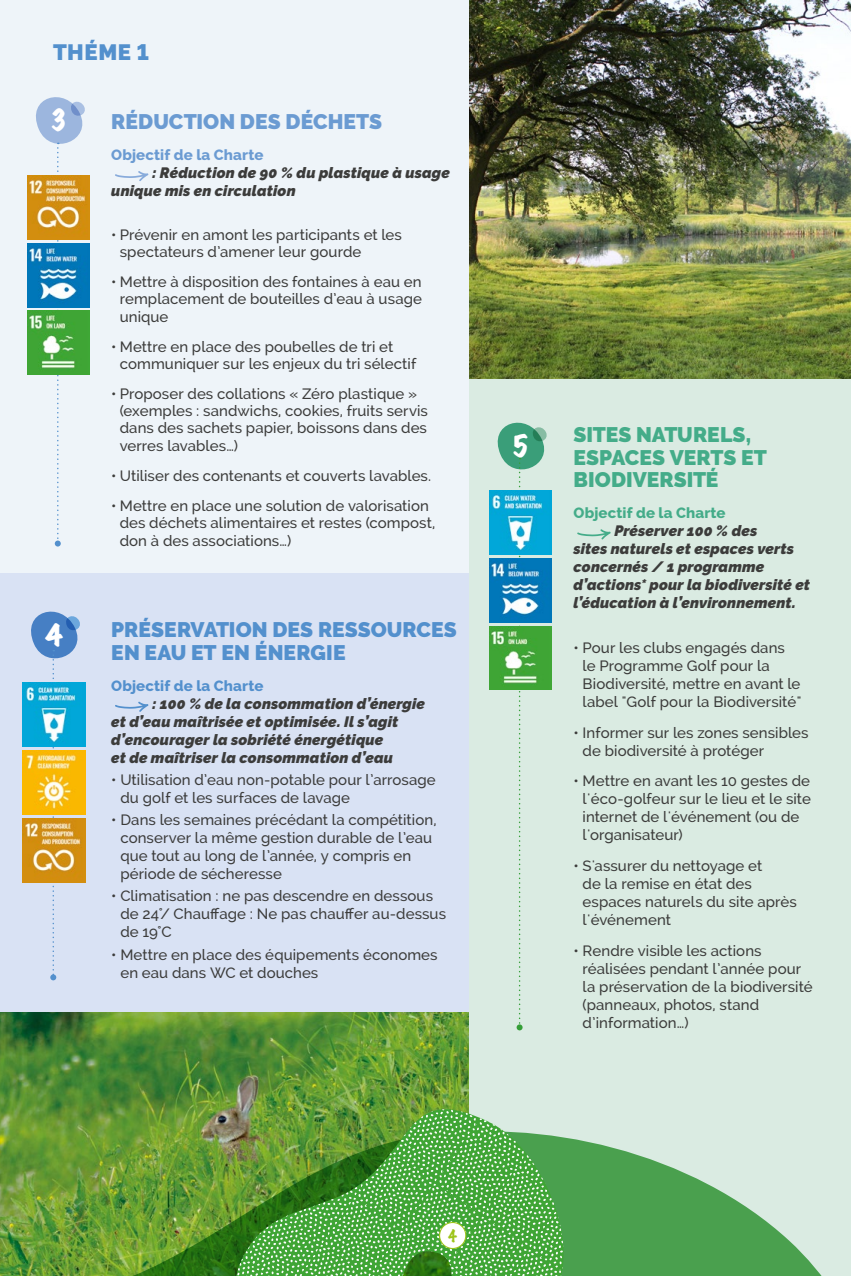
<style>
.page{position:relative;width:851px;height:1276px;background:#fff}
.page>*{position:absolute;margin:0;border:0;box-sizing:border-box;transform-origin:0 0}
.t1{font:expanded 25.95px "Marker Felt";color:#fff}
.t2{font:900 22.2px "Raleway";letter-spacing:.025em;color:#5390cd}
.t3{font:900 21px/22.5px "Raleway";letter-spacing:.005em;color:#5390cd}
.t4{font:900 21px/22.5px "Raleway";color:#44ac89}
.t5{font:900 21px "Raleway";color:#6b9bd2}
.t6{font:100 15.6px "Marker Felt";color:#9dc41a}
.t7{font:500 15px/18px "Raleway";letter-spacing:.005em;color:#3c3c3b}
.t8{font:italic 900 15px/18px "Raleway";letter-spacing:.01em;color:#3c3c3b}
.t9{font:800 15px "Raleway";letter-spacing:.01em;color:#6b9bd2}
.t10{font:800 15px "Raleway";letter-spacing:.01em;color:#44ac89}
.t11{font:800 15px "Raleway";letter-spacing:.01em;color:#5390cd}
</style>
<div class="page">
<img style="left:468px;top:0;width:382px;height:379px">
<div style="left:468px;top:379px;width:382px;height:897px;background:#daebe2"></div>
<img style="left:0;top:1012px;width:468px;height:104px">
<svg style="left:0;top:1116px;width:822px;height:160px"></svg>
<img style="left:217px;top:1082px;width:252px;height:194px">
<svg style="left:236px;top:1109px;width:336px;height:167px"></svg>
<div style="left:0;top:0;width:468px;height:591px;background:#eef4f9"></div>
<svg style="left:115px;top:171px;width:33px;height:10px"></svg>
<svg style="left:577px;top:529px;width:33px;height:10px"></svg>
<div style="left:0;top:573px;width:468px;height:439px;background:#d9e2f4"></div>
<svg style="left:115px;top:701px;width:33px;height:11px"></svg>
<div style="left:439px;top:1222px;width:26px;height:26px;background:#fff;border-radius:50%"></div>
<div style="left:439px;top:1222px;width:27px;height:27px;border:1px solid #9dc41a;border-radius:50%"></div>
<svg style="left:27px;top:97px;width:63px;height:449px"></svg>
<img style="left:27px;top:175px;width:63px;height:64px">
<img style="left:27px;top:243px;width:63px;height:64px">
<img style="left:27px;top:311px;width:63px;height:64px">
<svg style="left:22px;top:611px;width:64px;height:369px"></svg>
<img style="left:23px;top:683px;width:62px;height:63px">
<img style="left:23px;top:750px;width:62px;height:64px">
<img style="left:23px;top:818px;width:62px;height:64px">
<svg style="left:489px;top:422px;width:63px;height:608px"></svg>
<img style="left:489px;top:491px;width:62px;height:63px">
<img style="left:489px;top:558px;width:62px;height:64px">
<img style="left:489px;top:626px;width:62px;height:64px">
<h2 class="t2" style="left:53px;top:39px;width:97px">THÉME 1</h2>
<h1 class="t1" style="left:50px;top:100px;width:18px">3</h1>
<h3 class="t5" style="left:111px;top:110px;width:272px">RÉDUCTION DES DÉCHETS</h3>
<p class="t9" style="left:111px;top:146px;width:154px">Objectif de la Charte</p>
<p class="t8" style="left:111px;top:164px;width:340px;text-indent:41px">: Réduction de 90 % du plastique à usage unique mis en circulation</p>
<p class="t7" style="left:120px;top:226px;width:283px;line-height:17.2px;text-indent:-9px">• Prévenir en amont les participants et les spectateurs d’amener leur gourde</p>
<p class="t7" style="left:120px;top:273px;width:304px;line-height:17.2px;text-align:justify;text-indent:-9px">• Mettre à disposition des fontaines à eau en remplacement de bouteilles d’eau à usage unique</p>
<p class="t7" style="left:120px;top:338px;width:298px;line-height:17.2px;text-indent:-9px">• Mettre en place des poubelles de tri et communiquer sur les enjeux du tri sélectif</p>
<p class="t7" style="left:120px;top:385px;width:310px;line-height:17.2px;text-indent:-9px">• Proposer des collations « Zéro plastique » (exemples : sandwichs, cookies, fruits servis dans des sachets papier, boissons dans des verres lavables…)</p>
<p class="t7" style="left:111px;top:466px;width:321px">• Utiliser des contenants et couverts lavables.</p>
<p class="t7" style="left:120px;top:496px;width:317px;text-indent:-9px">• Mettre en place une solution de valorisation des déchets alimentaires et restes (compost, don à des associations…)</p>
<h1 class="t1" style="left:45px;top:614px;width:18px">4</h1>
<h3 class="t3" style="left:111px;top:619px;width:347px">PRÉSERVATION DES RESSOURCES<br>EN EAU ET EN ÉNERGIE</h3>
<p class="t11" style="left:111px;top:677px;width:154px">Objectif de la Charte</p>
<p class="t8" style="left:111px;top:694px;width:315px;text-indent:41px">: 100 % de la consommation d’énergie et d’eau maîtrisée et optimisée. Il s’agit d’encourager la sobriété énergétique<br>et de maîtriser la consommation d’eau</p>
<p class="t7" style="left:120px;top:770px;width:317px;text-indent:-9px">• Utilisation d’eau non-potable pour l’arrosage du golf et les surfaces de lavage</p>
<p class="t7" style="left:120px;top:811px;width:318px;text-indent:-9px">• Dans les semaines précédant la compétition, conserver la même gestion durable de l’eau que tout au long de l’année, y compris en période de sécheresse</p>
<p class="t7" style="left:120px;top:887px;width:327px;text-indent:-9px">• Climatisation : ne pas descendre en dessous de 24°/ Chauffage : Ne pas chauffer au-dessus de 19°C</p>
<p class="t7" style="left:120px;top:945px;width:319px;text-indent:-9px">• Mettre en place des équipements économes en eau dans WC et douches</p>
<h1 class="t1" style="left:512px;top:425px;width:18px">5</h1>
<h3 class="t4" style="left:573px;top:424px;width:195px">SITES NATURELS,<br>ESPACES VERTS ET<br>BIODIVERSITÉ</h3>
<p class="t10" style="left:573px;top:504px;width:154px">Objectif de la Charte</p>
<p class="t8" style="left:573px;top:522px;width:238px;text-indent:41px">Préserver 100 % des<br>sites naturels et espaces verts concernés / 1 programme d’actions* pour la biodiversité et l’éducation à l’environnement.</p>
<p class="t7" style="left:582px;top:638px;width:220px;text-indent:-9px">• Pour les clubs engagés dans le Programme Golf pour la<br>Biodiversité, mettre en avant le label "Golf pour la Biodiversité"</p>
<p class="t7" style="left:582px;top:723px;width:227px;text-indent:-9px">• Informer sur les zones sensibles de biodiversité à protéger</p>
<p class="t7" style="left:582px;top:772px;width:230px;text-indent:-9px">• Mettre en avant les 10 gestes de l'éco-golfeur sur le lieu et le site internet de l'événement (ou de l'organisateur)</p>
<p class="t7" style="left:582px;top:857px;width:216px;text-indent:-9px">• S'assurer du nettoyage et<br>de la remise en état des espaces naturels du site après l'événement</p>
<p class="t7" style="left:582px;top:941px;width:231px;text-indent:-9px">• Rendre visible les actions réalisées pendant l’année pour la préservation de la biodiversité (panneaux, photos, stand d’information…)</p>
<p class="t6" style="left:448px;top:1223px;width:10px">4</p>
</div>
